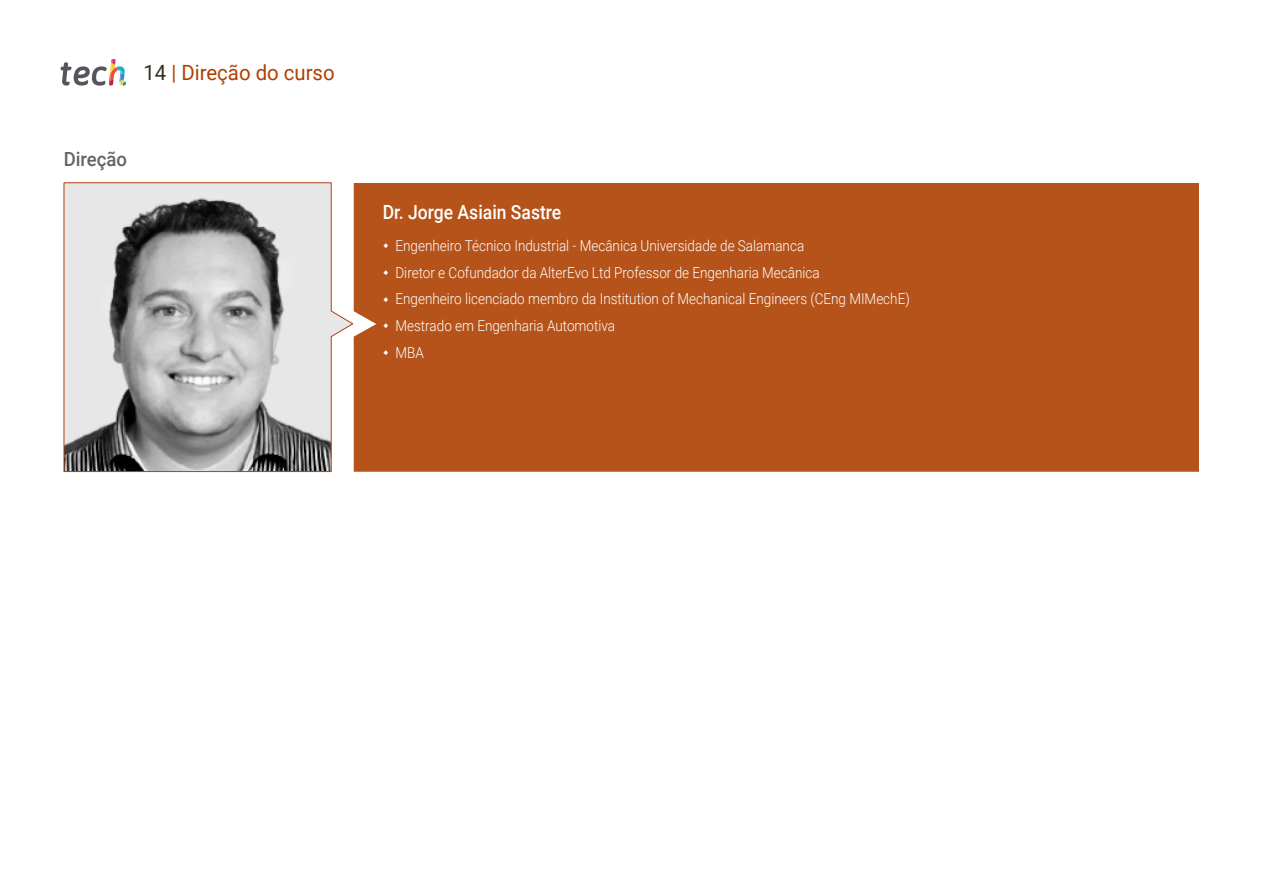
<style>
.page{position:relative;width:1263px;height:893px;background:#fff}
.page>*{position:absolute;margin:0;border:0;box-sizing:border-box;transform-origin:0 0}
.t1{font:21px "Roboto";color:#ae4000}
.t2{font:500 19.5px "Roboto";color:#fff;scale:.9 1}
.t3{font:500 19.5px "Roboto";color:#61646a;scale:.95 1}
.t4{font:300 15px/26.7px "Roboto";color:#fff;scale:.9 1}
.s1{color:#312e20}
</style>
<div class="page">
<svg style="left:61px;top:59px;width:65px;height:27px"></svg>
<div style="left:354px;top:183px;width:845px;height:289px;background:#b6531a"></div>
<svg style="left:64px;top:182px;width:289px;height:290px;background:#b7b6b6"></svg>
<svg style="left:384px;top:243px;width:4px;height:5px"></svg>
<svg style="left:384px;top:270px;width:4px;height:5px"></svg>
<svg style="left:384px;top:297px;width:4px;height:5px"></svg>
<svg style="left:384px;top:323px;width:4px;height:5px"></svg>
<svg style="left:384px;top:350px;width:4px;height:5px"></svg>
<h1 class="t1" style="left:144px;top:57px;width:193px"><span class="s1">14</span> | Direção do curso</h1>
<h2 class="t3" style="left:64px;top:145px;width:68px">Direção</h2>
<h2 class="t2" style="left:383px;top:198px;width:200px">Dr. Jorge Asiain Sastre</h2>
<p class="t4" style="left:395px;top:232px;width:573px">Engenheiro Técnico Industrial - Mecânica Universidade de Salamanca<br>Diretor e Cofundador da AlterEvo Ltd Professor de Engenharia Mecânica<br>Engenheiro licenciado membro da Institution of Mechanical Engineers (CEng MIMechE)<br>Mestrado em Engenharia Automotiva<br>MBA</p>
</div>
